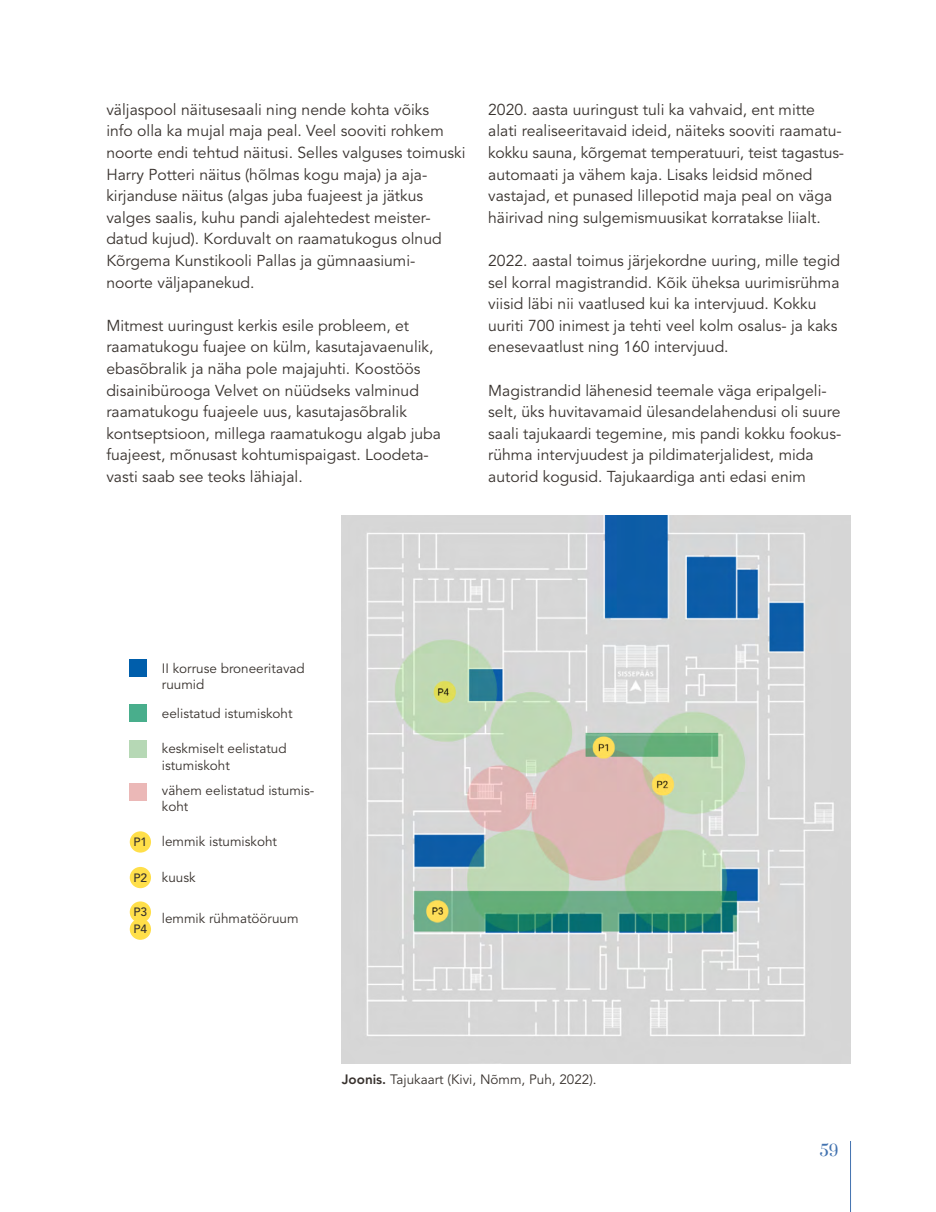
<style>
.page{position:relative;width:936px;height:1212px;background:#fff}
.page>*{position:absolute;margin:0;border:0;box-sizing:border-box;transform-origin:0 0}
.t1{font:15.75px/21.6px "Avenir LT Std";color:#38322e}
.t2{font:15px "Prata";color:#4373b0}
.t3{font:13.5px/16.2px "Avenir LT Std";color:#38322e}
.t4{font:500 12px/17.1px "Avenir LT Std";color:#38322e}
.s1{font-weight:800}
</style>
<div class="page">
<hr style="left:850px;top:1141px;width:1px;height:71px;background:#4373b0">
<img style="left:342px;top:516px;width:508px;height:548px">
<div style="left:130px;top:660px;width:17px;height:17px;background:#005eab"></div>
<div style="left:130px;top:705px;width:17px;height:17px;background:#49ae8c"></div>
<div style="left:130px;top:740px;width:17px;height:17px;background:#b6d8b5"></div>
<div style="left:130px;top:784px;width:17px;height:17px;background:#ebb8b7"></div>
<div style="left:130px;top:831px;width:21px;height:21px;background:#ffdf4a;border-radius:50%"></div>
<div style="left:130px;top:867px;width:21px;height:21px;background:#ffdf4a;border-radius:50%"></div>
<div style="left:130px;top:901px;width:21px;height:22px;background:#ffdf4a;border-radius:50%"></div>
<div style="left:130px;top:918px;width:21px;height:22px;background:#ffdf4a;border-radius:50%"></div>
<p class="t1" style="left:106px;top:99px;width:361px">väljaspool näitusesaali ning nende kohta võiks<br>info olla ka mujal maja peal. Veel sooviti rohkem noorte endi tehtud näitusi. Selles valguses toimuski Harry Potteri näitus (hõlmas kogu maja) ja aja&shy;kirjanduse näitus (algas juba fuajeest ja jätkus valges saalis, kuhu pandi ajalehtedest meister&shy;datud kujud). Korduvalt on raamatukogus olnud Kõrgema Kunstikooli Pallas ja gümnaasiumi&shy;noorte väljapanekud.</p>
<p class="t1" style="left:106px;top:315px;width:336px">Mitmest uuringust kerkis esile probleem, et raamatukogu fuajee on külm, kasutajavaenulik, ebasõbralik ja näha pole majajuhti. Koostöös disainibürooga Velvet on nüüdseks valminud raamatukogu fuajeele uus, kasutajasõbralik kontseptsioon, millega raamatukogu algab juba fuajeest, mõnusast kohtumispaigast. Loodeta&shy;vasti saab see teoks lähiajal.</p>
<p class="t1" style="left:488px;top:99px;width:357px">2020. aasta uuringust tuli ka vahvaid, ent mitte alati realiseeritavaid ideid, näiteks sooviti raamatu&shy;kokku sauna, kõrgemat temperatuuri, teist tagastus&shy;automaati ja vähem kaja. Lisaks leidsid mõned vastajad, et punased lillepotid maja peal on väga häirivad ning sulgemismuusikat korratakse liialt.</p>
<p class="t1" style="left:488px;top:250px;width:353px">2022. aastal toimus järjekordne uuring, mille tegid sel korral magistrandid. Kõik üheksa uurimisrühma viisid läbi nii vaatlused kui ka intervjuud. Kokku uuriti 700 inimest ja tehti veel kolm osalus- ja kaks enesevaatlust ning 160 intervjuud.</p>
<p class="t1" style="left:488px;top:380px;width:354px">Magistrandid lähenesid teemale väga eripalgeli&shy;selt, üks huvitavamaid ülesandelahendusi oli suure saali tajukaardi tegemine, mis pandi kokku fookus&shy;rühma intervjuudest ja pildimaterjalidest, mida autorid kogusid. Tajukaardiga anti edasi enim</p>
<p class="t4" style="left:133px;top:834px;width:15px">P1</p>
<p class="t4" style="left:133px;top:869px;width:15px">P2</p>
<p class="t4" style="left:133px;top:904px;width:15px">P3<br>P4</p>
<p class="t3" style="left:162px;top:660px;width:144px">II korruse broneeritavad ruumid</p>
<p class="t3" style="left:162px;top:705px;width:132px">eelistatud istumiskoht</p>
<p class="t3" style="left:162px;top:741px;width:126px">keskmiselt eelistatud istumiskoht</p>
<p class="t3" style="left:162px;top:783px;width:154px">vähem eelistatud istumis&shy;koht</p>
<p class="t3" style="left:162px;top:834px;width:117px">lemmik istumiskoht</p>
<p class="t3" style="left:162px;top:869px;width:35px">kuusk</p>
<p class="t3" style="left:162px;top:910px;width:138px">lemmik rühmatööruum</p>
<p class="t3" style="left:342px;top:1071px;width:256px"><span class="s1">Joonis.</span> Tajukaart (Kivi, Nõmm, Puh, 2022).</p>
<p class="t2" style="left:819px;top:1138px;width:20px">59</p>
</div>
